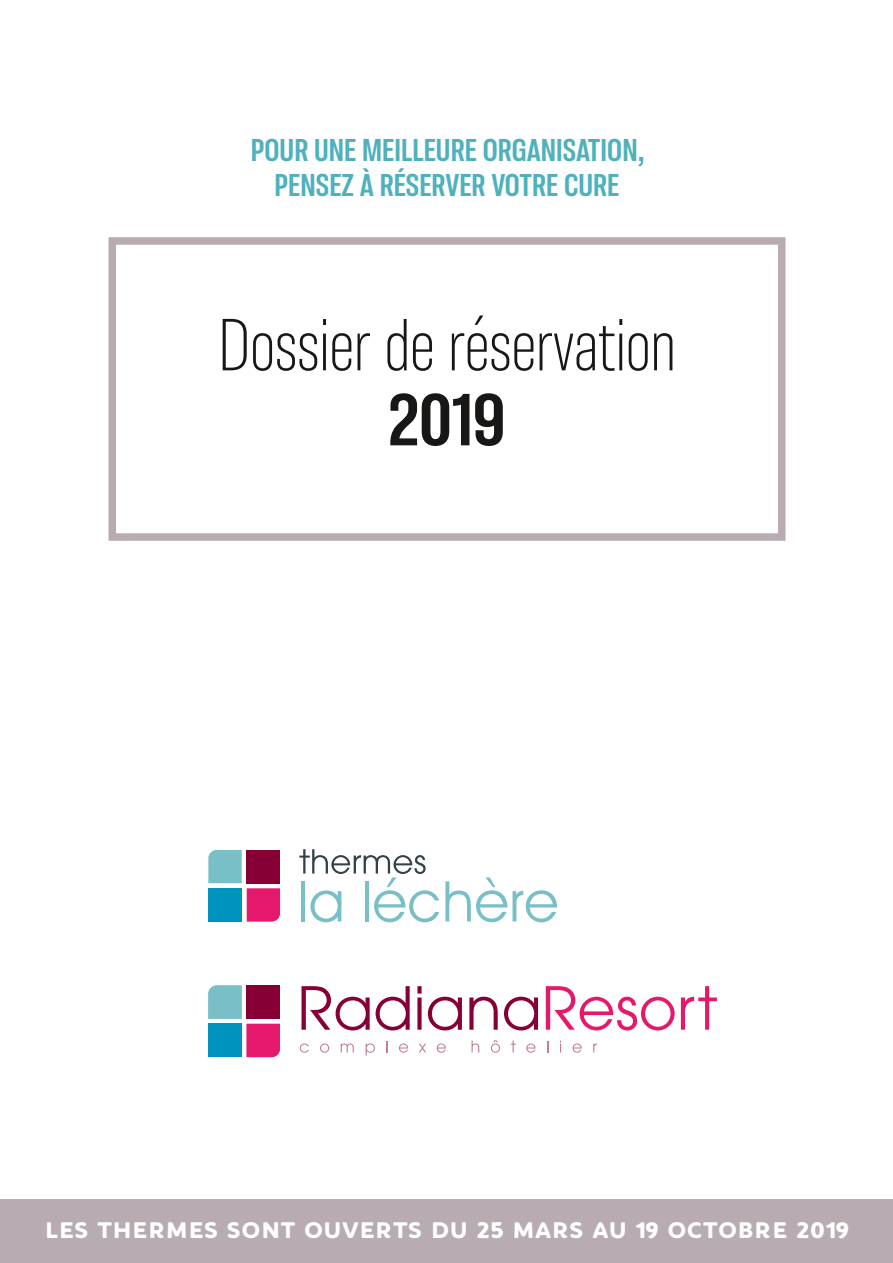
<style>
.page{position:relative;width:893px;height:1263px;background:#fff}
.page>*{position:absolute;margin:0;border:0;box-sizing:border-box;transform-origin:0 0}
.t1{font:300 condensed 73.5px "Molde";color:#181716}
.t2{font:700 condensed 73.5px "Molde";color:#181716}
.t3{font:700 condensed 31.5px/34.5px "Molde";color:#4fb1bb;text-align:center}
.t4{font:900 22.5px "Brush Ab S";letter-spacing:.02em;color:#fff}
</style>
<div class="page">
<div style="left:0;top:1199px;width:893px;height:64px;background:#b9abb2"></div>
<div style="left:108px;top:237px;width:677px;height:304px;border:8px solid #b9abb2"></div>
<svg style="left:208px;top:985px;width:72px;height:72px"></svg>
<svg style="left:301px;top:986px;width:69px;height:44px"></svg>
<svg style="left:376px;top:986px;width:34px;height:44px"></svg>
<div style="left:417px;top:997px;width:5px;height:33px;background:#870035"></div>
<svg style="left:417px;top:986px;width:5px;height:7px"></svg>
<svg style="left:428px;top:997px;width:34px;height:33px"></svg>
<svg style="left:469px;top:997px;width:29px;height:33px"></svg>
<svg style="left:504px;top:997px;width:34px;height:33px"></svg>
<svg style="left:546px;top:986px;width:129px;height:44px"></svg>
<svg style="left:681px;top:986px;width:36px;height:44px"></svg>
<svg style="left:300px;top:1043px;width:9px;height:10px"></svg>
<svg style="left:320px;top:1043px;width:9px;height:10px"></svg>
<svg style="left:341px;top:1043px;width:13px;height:9px"></svg>
<svg style="left:366px;top:1043px;width:9px;height:13px"></svg>
<svg style="left:399px;top:1043px;width:9px;height:10px"></svg>
<svg style="left:419px;top:1044px;width:7px;height:8px"></svg>
<svg style="left:437px;top:1043px;width:9px;height:10px"></svg>
<svg style="left:472px;top:1040px;width:7px;height:12px"></svg>
<svg style="left:491px;top:1040px;width:9px;height:13px"></svg>
<svg style="left:511px;top:1040px;width:5px;height:12px"></svg>
<svg style="left:526px;top:1043px;width:10px;height:10px"></svg>
<svg style="left:560px;top:1040px;width:1px;height:12px"></svg>
<svg style="left:572px;top:1043px;width:10px;height:10px"></svg>
<svg style="left:593px;top:1043px;width:4px;height:9px"></svg>
<svg style="left:445px;top:877px;width:112px;height:45px"></svg>
<svg style="left:208px;top:850px;width:72px;height:72px"></svg>
<svg style="left:299px;top:849px;width:140px;height:73px"></svg>
<p class="t3" style="left:251px;top:132px;width:395px">POUR UNE MEILLEURE ORGANISATION,<br>PENSEZ À RÉSERVER VOTRE CURE</p>
<h1 class="t1" style="left:218px;top:302px;width:459px">Dossier de réservation</h1>
<h1 class="t2" style="left:388px;top:374px;width:119px">2019</h1>
<p class="t4" style="left:45px;top:1214px;width:806px">LES THERMES SONT OUVERTS DU 25 MARS AU 19 OCTOBRE 2019</p>
</div>
